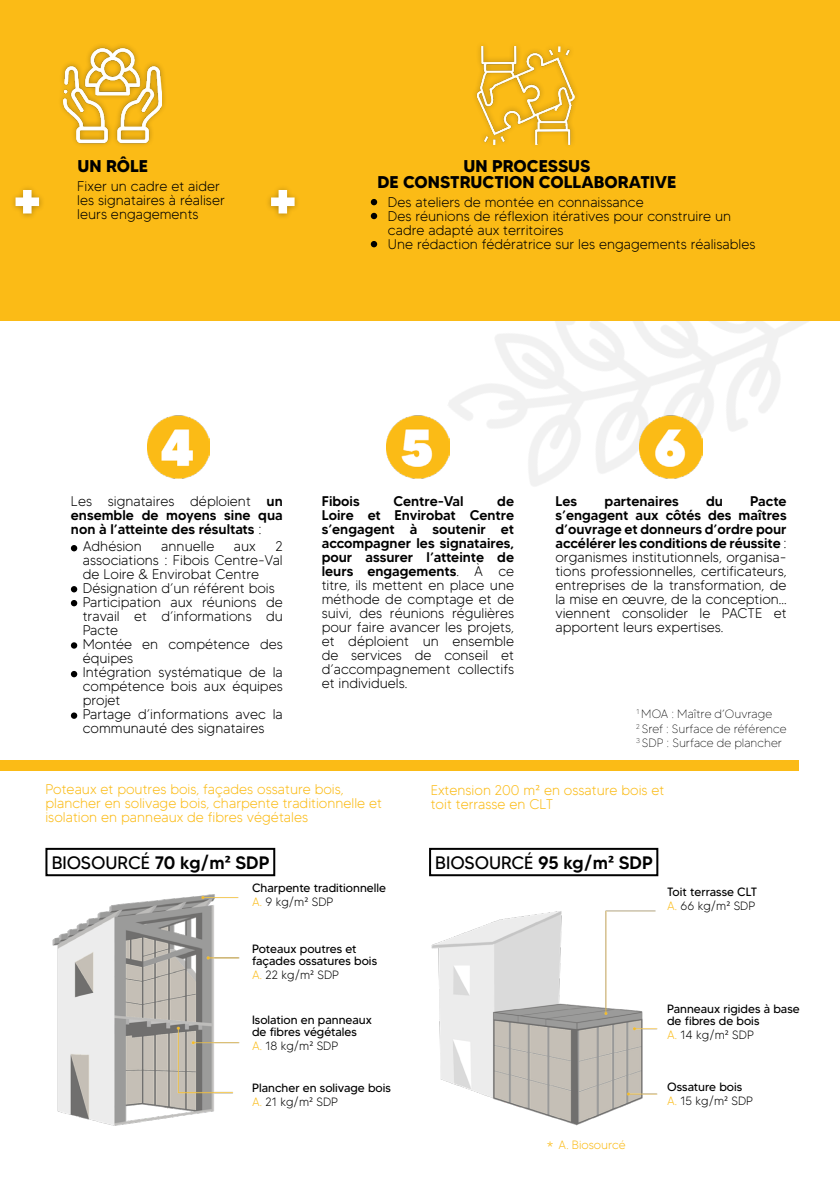
<style>
.page{position:relative;width:840px;height:1191px;background:#fff}
.page>*{position:absolute;margin:0;border:0;box-sizing:border-box;transform-origin:0 0}
.t1{font:700 60px "MADETOMMY";color:#fff}
.t2{font:18px "MADETOMMY";color:#000}
.t3{font:700 17px "MADETOMMY";color:#000}
.t4{font:300 14px/14px "MADETOMMY";color:#000}
.t5{font:300 14px/14px "MADETOMMY";color:#fbbb16}
.t6{font:500 14px/14px "MADETOMMY";color:#000;text-align:justify}
.t7{font:12px/14px "MADETOMMY";color:#000}
.t8{font:100 12px/14.4px "MADETOMMY";color:#000}
.t9{font:300 12px "MADETOMMY";letter-spacing:-.005em;color:#000}
.t10{font:300 12px "MADETOMMY";color:#fbbb16}
.s1{font-weight:300}
.s2{font-weight:500}
.s3{font-family:"Calibri"}
.s4{font-family:"Calibri";font-weight:700}
.s5{font-weight:300;color:#fbbb16}
.s6{font-family:"Calibri";font-weight:300}
.s7{color:#fbbb16}
.s8{font-size:15px}
</style>
<div class="page">
<img style="left:425px;top:320px;width:414px;height:166px">
<div style="left:0;top:0;width:839px;height:320px;background:#fbbb16"></div>
<div style="left:58px;top:42px;width:110px;height:106px;background:#000;opacity:.3"></div>
<img style="left:64px;top:46px;width:97px;height:98px">
<img style="left:476px;top:46px;width:98px;height:98px">
<div style="left:370px;top:199px;width:7px;height:6px;background:#000;border-radius:50%"></div>
<div style="left:370px;top:213px;width:7px;height:6px;background:#000;border-radius:50%"></div>
<div style="left:370px;top:241px;width:7px;height:6px;background:#000;border-radius:50%"></div>
<div style="left:9px;top:184px;width:36px;height:36px;background:#000;opacity:.3"></div>
<div style="left:264px;top:184px;width:36px;height:36px;background:#000;opacity:.3"></div>
<img style="left:386px;top:414px;width:63px;height:65px">
<img style="left:639px;top:414px;width:62px;height:65px">
<img style="left:147px;top:415px;width:62px;height:64px">
<svg style="left:71px;top:586px;width:6px;height:6px"></svg>
<svg style="left:71px;top:600px;width:6px;height:6px"></svg>
<svg style="left:71px;top:642px;width:6px;height:6px"></svg>
<svg style="left:71px;top:671px;width:6px;height:6px"></svg>
<div style="left:71px;top:712px;width:6px;height:7px;background:#000;border-radius:50%"></div>
<img style="left:52px;top:894px;width:188px;height:232px">
<img style="left:431px;top:910px;width:227px;height:216px">
<div style="left:0;top:760px;width:798px;height:11px;background:#fbbb16"></div>
<div style="left:45px;top:848px;width:230px;height:28px;border:2px solid #000"></div>
<div style="left:429px;top:848px;width:229px;height:28px;border:2px solid #000"></div>
<svg style="left:71px;top:545px;width:6px;height:6px"></svg>
<p class="t3" style="left:77px;top:155px;width:72px">UN RÔLE</p>
<p class="t3" style="left:463px;top:155px;width:128px">UN PROCESSUS</p>
<p class="t4" style="left:77px;top:179px;width:144px">Fixer un cadre et aider</p>
<p class="t3" style="left:377px;top:171px;width:300px">DE CONSTRUCTION COLLABORATIVE</p>
<p class="t4" style="left:77px;top:193px;width:149px">les signataires à réaliser leurs engagements</p>
<p class="t4" style="left:387px;top:195px;width:369px">Des ateliers de montée en connaissance<br>Des réunions de réflexion itératives pour construire un cadre adapté aux territoires<br>Une rédaction fédératrice sur les engagements réalisables</p>
<h1 class="t1" style="left:12px;top:161px;width:32px">+</h1>
<h1 class="t1" style="left:267px;top:161px;width:32px">+</h1>
<p class="t6" style="left:71px;top:494px;width:213px"><span class="s1">Les signataires déploient</span> un ensemble de moyens sine qua non à l’atteinte des résultats <span class="s1">:</span></p>
<p class="t6" style="left:321px;top:494px;width:40px">Fibois</p>
<p class="t6" style="left:393px;top:494px;width:72px">Centre-Val</p>
<p class="t4" style="left:321px;top:494px;width:194px;text-align:justify;text-indent:175px"><span class="s2">de Loire et Envirobat Centre s’engagent à soutenir et accompagner les signataires, pour assurer l’atteinte de leurs engagements</span>. À ce titre, ils mettent en place une méthode de comptage et de suivi, des réunions régulières pour faire avancer les projets, et déploient un ensemble de services de conseil et d’accompagnement collectifs et individuels.</p>
<p class="t6" style="left:555px;top:494px;width:23px">Les</p>
<p class="t6" style="left:604px;top:494px;width:76px">partenaires</p>
<p class="t6" style="left:705px;top:494px;width:18px">du</p>
<p class="t4" style="left:555px;top:494px;width:232px;text-align:justify;text-indent:195px"><span class="s2">Pacte s’engagent aux côtés des maîtres d’ouvrage et donneurs d’ordre pour accélérer les conditions de réussite</span> : organismes institutionnels, organisa&shy;tions professionnelles, certificateurs, entreprises de la transformation, de la mise en œuvre, de la conception... viennent consolider le PACTE et apportent leurs expertises.</p>
<p class="t4" style="left:83px;top:539px;width:60px">Adhésion</p>
<p class="t4" style="left:161px;top:539px;width:55px">annuelle</p>
<p class="t4" style="left:234px;top:539px;width:23px">aux</p>
<p class="t4" style="left:83px;top:539px;width:201px;text-indent:192px">2 associations : Fibois Centre-Val de Loire &amp; Envirobat Centre<br>Désignation d’un référent bois<br>Participation aux réunions de travail et d’informations du<br>Pacte<br>Montée en compétence des équipes<br>Intégration systématique de la compétence bois aux équipes projet<br>Partage d’informations avec la communauté des signataires</p>
<p class="t8" style="left:636px;top:706px;width:152px"><sup>1</sup> MOA : Maître d’Ouvrage<br><sup>2</sup> Sref : Surface de référence<br><sup>3</sup> SDP : Surface de plancher</p>
<p class="t5" style="left:45px;top:782px;width:338px">Poteaux et poutres bois, façades ossature bois, plancher en solivage bois, charpente traditionnelle et isolation en panneaux de fibres végétales</p>
<p class="t5" style="left:430px;top:782px;width:235px">Extension 200 m<span class="s3">²</span> en ossature bois et toit terrasse en CLT</p>
<p class="t2" style="left:52px;top:851px;width:219px">BIOSOURCÉ <span class="s2">70 kg/m</span><span class="s4">²</span> <span class="s2">SDP</span></p>
<p class="t2" style="left:435px;top:851px;width:219px">BIOSOURCÉ <span class="s2">95 kg/m</span><span class="s4">²</span> <span class="s2">SDP</span></p>
<p class="t7" style="left:252px;top:880px;width:135px">Charpente traditionnelle<br><span class="s5">A.</span> <span class="s1">9 kg/m</span><span class="s6">²</span> <span class="s1">SDP</span></p>
<p class="t7" style="left:252px;top:943px;width:126px;line-height:12px">Poteaux poutres et façades ossatures bois</p>
<p class="t9" style="left:252px;top:968px;width:89px"><span class="s7">A.</span> 22 kg/m<span class="s3">²</span> SDP</p>
<p class="t7" style="left:252px;top:1013px;width:121px;line-height:12px">Isolation en panneaux de fibres végétales</p>
<p class="t9" style="left:252px;top:1038px;width:88px"><span class="s7">A.</span> 18 kg/m<span class="s3">²</span> SDP</p>
<p class="t7" style="left:252px;top:1080px;width:140px">Plancher en solivage bois<br><span class="s5">A.</span> <span class="s1">21 kg/m</span><span class="s6">²</span> <span class="s1">SDP</span></p>
<p class="t7" style="left:666px;top:884px;width:92px">Toit terrasse CLT<br><span class="s5">A.</span> <span class="s1">66 kg/m</span><span class="s6">²</span> <span class="s1">SDP</span></p>
<p class="t7" style="left:666px;top:1002px;width:134px;line-height:12px">Panneaux rigides à base de fibres de bois</p>
<p class="t9" style="left:666px;top:1027px;width:88px"><span class="s7">A.</span> 14 kg/m<span class="s3">²</span> SDP</p>
<p class="t7" style="left:666px;top:1079px;width:87px">Ossature bois<br><span class="s5">A.</span> <span class="s1">15 kg/m</span><span class="s6">²</span> <span class="s1">SDP</span></p>
<p class="t10" style="left:546px;top:1138px;width:80px"><span class="s8">*</span> A. Biosourcé</p>
</div>
